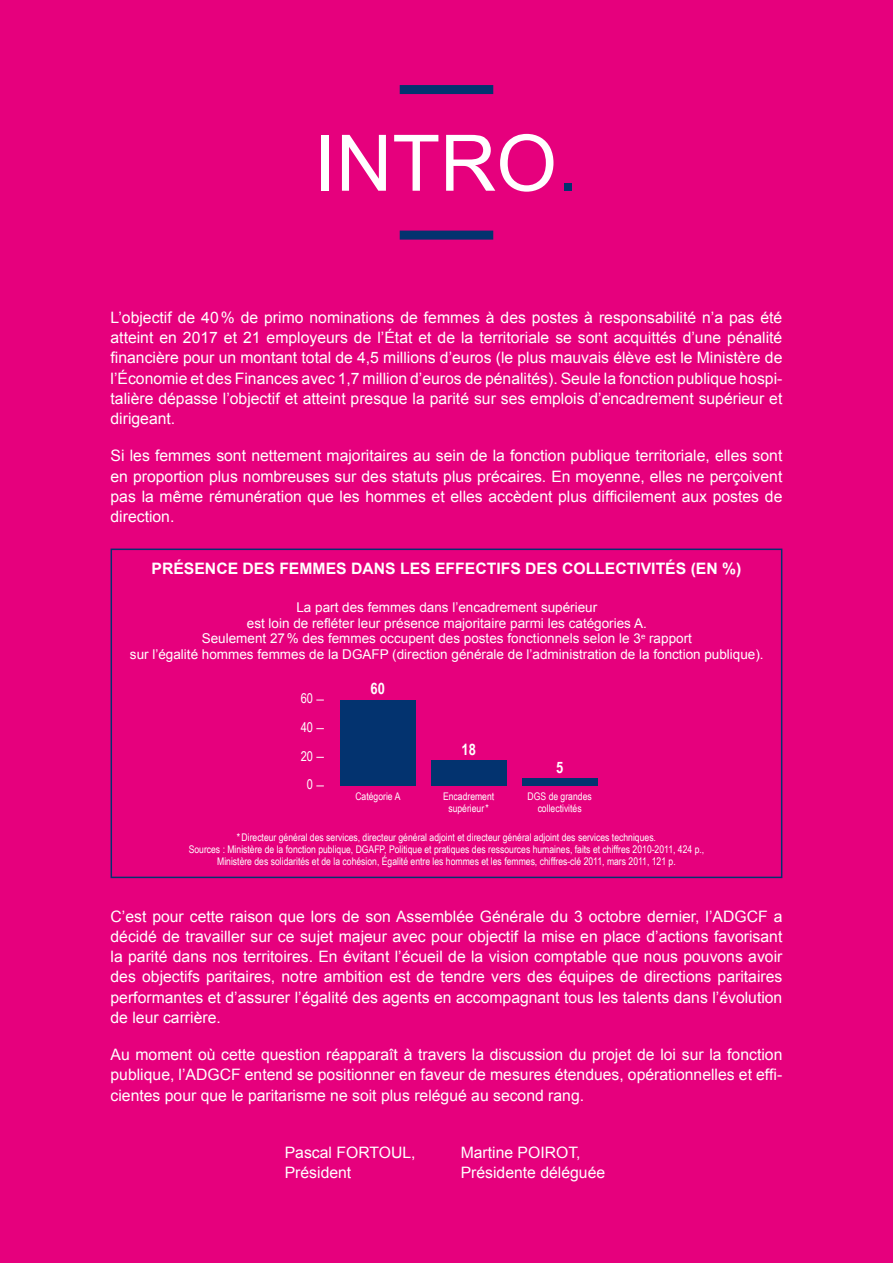
<style>
.page{position:relative;width:893px;height:1263px;background:#e6007d}
.page>*{position:absolute;margin:0;border:0;box-sizing:border-box;transform-origin:0 0}
.t1{font:78px "Arial";color:#fff}
.t2{font:15.75px/20.2px "Arial";color:#fff;text-align:justify}
.t3{font:700 15.75px "Arial";color:#fff}
.t4{font:700 15.75px "Arial Narrow";color:#fff}
.t5{font:13.5px/15.8px "Arial";color:#fff;text-align:center}
.t6{font:13.5px "Arial Narrow";color:#fff}
.t7{font:10.5px/12px "Arial Narrow";color:#fff;text-align:center}
.s1{color:#03336f}
</style>
<div class="page">
<div style="left:111px;top:549px;width:671px;height:329px;background:#e6007d;border:2px solid #03336f"></div>
<div style="left:400px;top:85px;width:93px;height:9px;background:#03336f"></div>
<div style="left:400px;top:231px;width:93px;height:9px;background:#03336f"></div>
<div style="left:340px;top:700px;width:75px;height:86px;background:#03336f"></div>
<div style="left:431px;top:761px;width:75px;height:25px;background:#03336f"></div>
<div style="left:522px;top:779px;width:75px;height:7px;background:#03336f"></div>
<h1 class="t1" style="left:314px;top:120px;width:266px">INTRO<span class="s1">.</span></h1>
<p class="t2" style="left:111px;top:307px;width:673px">L’objectif de 40% de primo nominations de femmes à des postes à responsabilité n’a pas été atteint en 2017 et 21 employeurs de l’État et de la territoriale se sont acquittés d’une pénalité financière pour un montant total de 4,5 millions d’euros (le plus mauvais élève est le Ministère de l’Économie et des Finances avec 1,7 million d’euros de pénalités). Seule la fonction publique hospi&shy;talière dépasse l’objectif et atteint presque la parité sur ses emplois d’encadrement supérieur et dirigeant.</p>
<p class="t2" style="left:111px;top:446px;width:673px">Si les femmes sont nettement majoritaires au sein de la fonction publique territoriale, elles sont en proportion plus nombreuses sur des statuts plus précaires. En moyenne, elles ne perçoivent pas la même rémunération que les hommes et elles accèdent plus difficilement aux postes de direction.</p>
<p class="t3" style="left:152px;top:559px;width:591px">PRÉSENCE DES FEMMES DANS LES EFFECTIFS DES COLLECTIVITÉS (EN %)</p>
<p class="t5" style="left:130px;top:599px;width:635px">La part des femmes dans l’encadrement supérieur<br>est loin de refléter leur présence majoritaire parmi les catégories A.<br>Seulement 27% des femmes occupent des postes fonctionnels selon le 3<sup>e</sup> rapport<br>sur l’égalité hommes femmes de la DGAFP (direction générale de l’administration de la fonction publique).</p>
<p class="t6" style="left:301px;top:691px;width:14px">60</p>
<p class="t6" style="left:301px;top:719px;width:14px">40</p>
<p class="t6" style="left:301px;top:748px;width:14px">20</p>
<p class="t6" style="left:307px;top:776px;width:8px">0</p>
<p class="t4" style="left:370px;top:679px;width:16px">60</p>
<p class="t7" style="left:355px;top:790px;width:46px">Catégorie A</p>
<p class="t4" style="left:461px;top:740px;width:16px">18</p>
<p class="t4" style="left:556px;top:758px;width:9px">5</p>
<p class="t7" style="left:443px;top:790px;width:53px">Encadrement supérieur*</p>
<p class="t7" style="left:528px;top:790px;width:66px">DGS de grandes collectivités</p>
<p class="t7" style="left:189px;top:831px;width:517px">*Directeur général des services, directeur général adjoint et directeur général adjoint des services techniques.<br>Sources : Ministère de la fonction publique, DGAFP, Politique et pratiques des ressources humaines, faits et chiffres 2010-2011, 424 p.,<br>Ministère des solidarités et de la cohésion, Égalité entre les hommes et les femmes, chiffres-clé 2011, mars 2011, 121 p.</p>
<p class="t2" style="left:111px;top:906px;width:673px">C’est pour cette raison que lors de son Assemblée Générale du 3 octobre dernier, l’ADGCF a décidé de travailler sur ce sujet majeur avec pour objectif la mise en place d’actions favorisant la parité dans nos territoires. En évitant l’écueil de la vision comptable que nous pouvons avoir des objectifs paritaires, notre ambition est de tendre vers des équipes de directions paritaires performantes et d’assurer l’égalité des agents en accompagnant tous les talents dans l’évolution de leur carrière.</p>
<p class="t2" style="left:111px;top:1044px;width:673px">Au moment où cette question réapparaît à travers la discussion du projet de loi sur la fonction publique, l’ADGCF entend se positionner en faveur de mesures étendues, opérationnelles et effi&shy;cientes pour que le paritarisme ne soit plus relégué au second rang.</p>
<p class="t2" style="left:285px;top:1142px;width:132px">Pascal FORTOUL,<br>Président</p>
<p class="t2" style="left:461px;top:1142px;width:146px">Martine POIROT,<br>Présidente déléguée</p>
</div>
